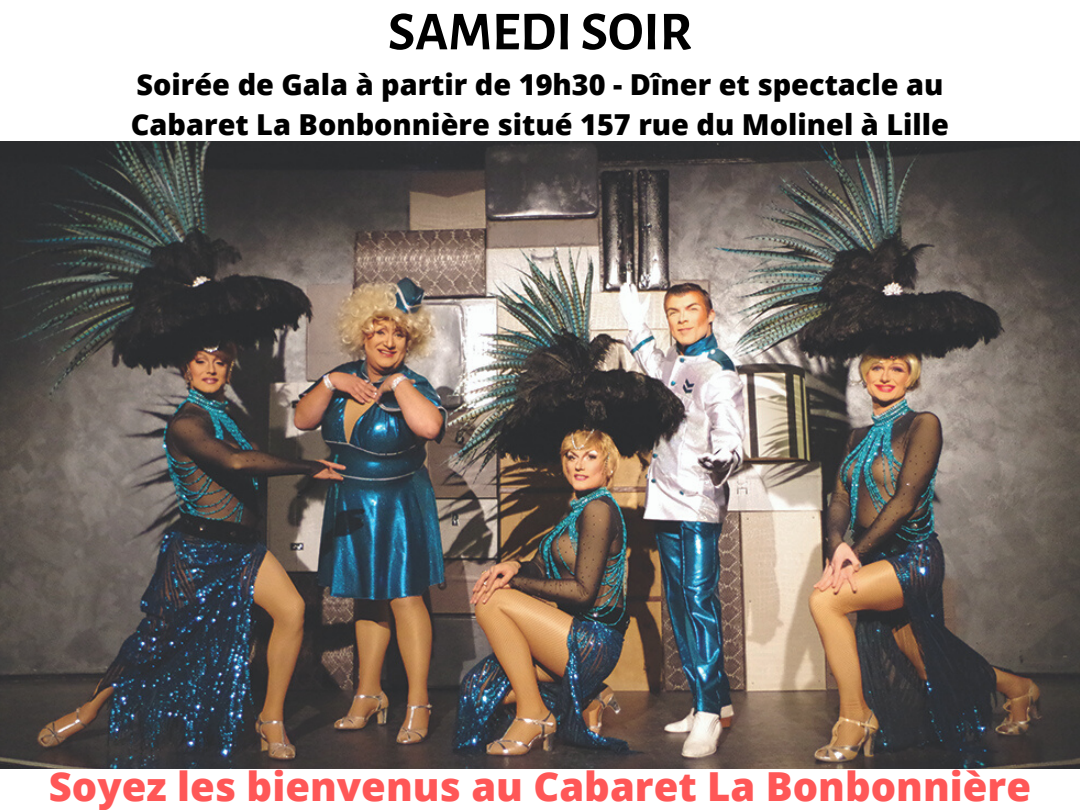
<style>
.page{position:relative;width:1080px;height:810px;background:#fff}
.page>*{position:absolute;margin:0;border:0;box-sizing:border-box;transform-origin:0 0}
.t1{font:700 55px "Alegreya Sans SC";color:#000}
.t2{font:800 40px "Open Sans";color:#ff5757}
.t3{font:800 28.88px/40.3px "Open Sans";color:#000}
</style>
<div class="page">
<img style="left:0;top:141px;width:1080px;height:627px">
<h1 class="t1" style="left:388px;top:0;width:306px">SAMEDI SOIR</h1>
<p class="t3" style="left:131px;top:63px;width:820px">Soirée de Gala à partir de 19h30 - Dîner et spectacle au<br>Cabaret La Bonbonnière situé 157 rue du Molinel à Lille</p>
<h2 class="t2" style="left:49px;top:758px;width:984px">Soyez les bienvenus au Cabaret La Bonbonnière</h2>
</div>
